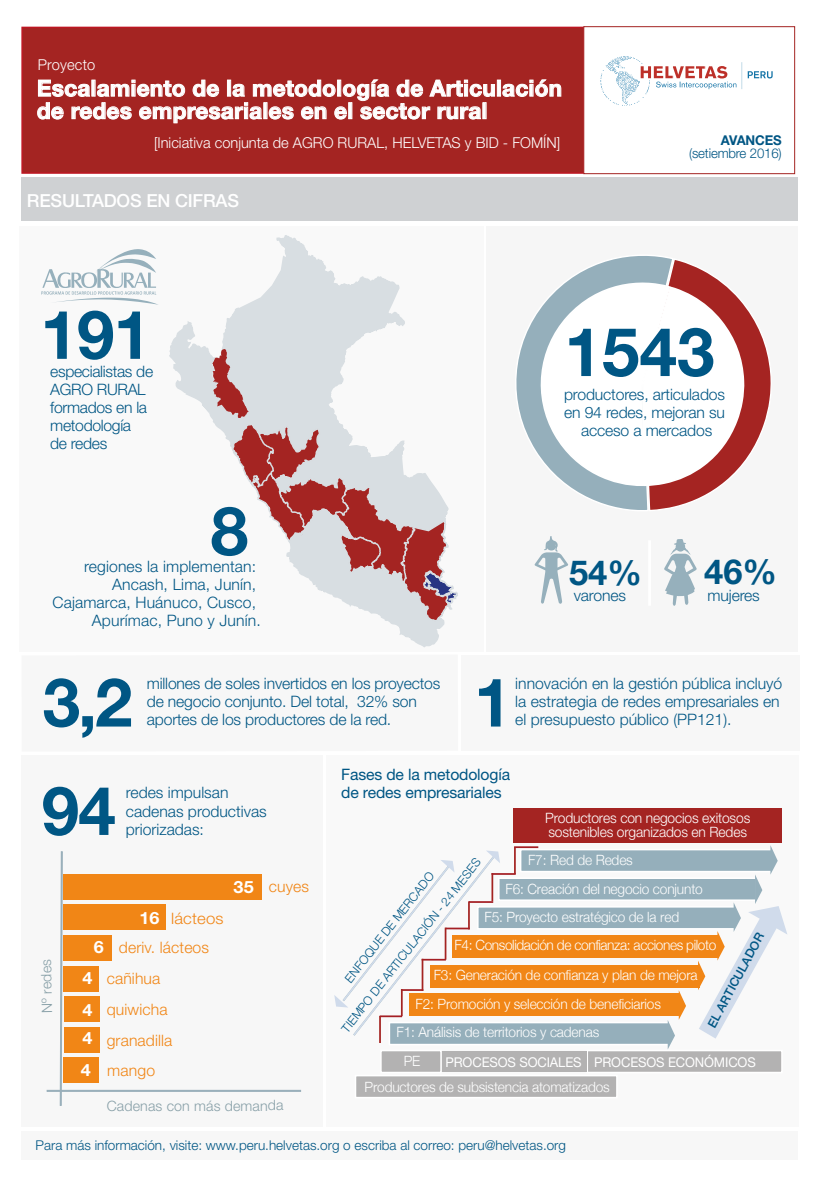
<style>
.page{position:relative;width:821px;height:1183px;background:#fff}
.page>*{position:absolute;margin:0;border:0;box-sizing:border-box;transform-origin:0 0}
.t1{font:700 67.5px "Helvetica Neue LT Std";letter-spacing:-.005em;color:#005684}
.t2{font:700 34.5px "Helvetica Neue LT Std";color:#005684}
.t3{font:700 22.5px/22.5px "Helvetica Neue LT Std";letter-spacing:.015em;color:#fff}
.t4{font:500 18px "Helvetica Neue LT Std";letter-spacing:-.01em;color:#fff}
.t5{font:700 16.95px/32.2px "Helvetica Neue LT Std";color:#fff;scale:1.06 1}
.t6{font:300 15.75px/18px "Helvetica Neue LT Std";letter-spacing:-.01em;color:#005684}
.t7{font:300 15.75px/18px "Helvetica Neue LT Std";letter-spacing:.01em;color:#005684;text-align:right}
.t8{font:15.75px/18px "Helvetica Neue LT Std";letter-spacing:-.01em;color:#005684}
.t9{font:300 15.75px/30.8px "Helvetica Neue LT Std";letter-spacing:.01em;color:#f18616}
.t10{font:300 15.75px/29.2px "Helvetica Neue LT Std";letter-spacing:.01em;color:#f18616;scale:1.06 1}
.t11{font:300 15px "Helvetica Neue LT Std";color:#fff}
.t12{font:300 14.25px/14.4px "Helvetica Neue LT Std";letter-spacing:-.01em;color:#fff}
.t13{font:300 14.25px "Helvetica Neue LT Std";letter-spacing:.005em;color:#88a0a8}
.t14{font:300 14.1px/28.5px "Helvetica Neue";letter-spacing:-.01em;color:#fff}
.t15{font:300 14.1px "Helvetica Neue";letter-spacing:-.03em;color:#fff}
.t16{font:300 13.5px "Helvetica Neue LT Std";color:#005684}
.t17{font:13.5px "Helvetica Neue LT Std";letter-spacing:-.01em;color:#fff}
.t18{font:700 13.5px "Helvetica Neue LT Std";letter-spacing:-.01em;color:#005684}
.t19{font:300 12px "Helvetica Neue";color:#005684}
.t20{font:500 12px "Helvetica Neue";color:#005684}
</style>
<div class="page">
<div style="left:21px;top:755px;width:301px;height:371px;background:#f7f7f7"></div>
<div style="left:326px;top:754px;width:473px;height:372px;background:#f9f9f9"></div>
<div style="left:19px;top:226px;width:464px;height:425px;background:#f9f9f9"></div>
<div style="left:486px;top:226px;width:312px;height:425px;background:#f6f6f6"></div>
<div style="left:21px;top:27px;width:564px;height:147px;background:#a42422;border:1px solid #be1622"></div>
<div style="left:497px;top:80px;width:4px;height:16px;border:1px solid #fff"></div>
<svg style="left:502px;top:79px;width:59px;height:18px"></svg>
<svg style="left:37px;top:79px;width:458px;height:44px"></svg>
<div style="left:21px;top:177px;width:776px;height:44px;background:#cfd1d3"></div>
<svg style="left:516px;top:256px;width:142px;height:185px"></svg>
<svg style="left:531px;top:279px;width:110px;height:793px"></svg>
<svg style="left:533px;top:257px;width:238px;height:255px"></svg>
<svg style="left:641px;top:275px;width:104px;height:774px"></svg>
<svg style="left:534px;top:535px;width:34px;height:68px"></svg>
<svg style="left:664px;top:539px;width:33px;height:66px"></svg>
<svg style="left:41px;top:235px;width:417px;height:412px"></svg>
<hr style="left:648px;top:540px;width:3px;height:65px;background:#fff">
<div style="left:584px;top:27px;width:211px;height:147px;background:#fff;border:1px solid #a42422"></div>
<svg style="left:600px;top:56px;width:172px;height:50px"></svg>
<div style="left:63px;top:874px;width:199px;height:25px;background:#f18616"></div>
<div style="left:63px;top:903px;width:103px;height:25px;background:#f18616"></div>
<div style="left:63px;top:934px;width:49px;height:26px;background:#f18616"></div>
<div style="left:63px;top:965px;width:36px;height:25px;background:#f18616"></div>
<div style="left:63px;top:1056px;width:36px;height:25px;background:#f18616"></div>
<div style="left:64px;top:1027px;width:35px;height:25px;background:#f18616"></div>
<div style="left:64px;top:996px;width:35px;height:25px;background:#f18616"></div>
<div style="left:47px;top:1089px;width:254px;height:2px;background:#95afbb;border:1px solid #9ab0bb"></div>
<svg style="left:59px;top:851px;width:4px;height:254px"></svg>
<div style="left:513px;top:808px;width:269px;height:34px;background:#a42422"></div>
<div style="left:520px;top:848px;width:253px;height:24px;background:#95afbb;border:2px solid #fff"></div>
<div style="left:452px;top:935px;width:266px;height:22px;background:#f18616"></div>
<div style="left:430px;top:965px;width:269px;height:22px;background:#f18616"></div>
<div style="left:477px;top:905px;width:259px;height:24px;background:#95afbb;border:2px solid #fff"></div>
<div style="left:498px;top:877px;width:259px;height:23px;background:#95afbb;border:2px solid #fff"></div>
<div style="left:409px;top:993px;width:271px;height:22px;background:#f18616"></div>
<div style="left:388px;top:1021px;width:282px;height:24px;background:#95afbb;border:2px solid #fff"></div>
<div style="left:355px;top:1074px;width:263px;height:24px;background:#b3b2b2;border:2px solid #fff"></div>
<div style="left:586px;top:1049px;width:197px;height:24px;background:#b3b2b2;border:2px solid #fff"></div>
<div style="left:440px;top:1051px;width:147px;height:20px;background:#b3b2b2"></div>
<div style="left:380px;top:1049px;width:62px;height:24px;background:#b3b2b2;border:2px solid #fff"></div>
<svg style="left:668px;top:990px;width:18px;height:59px"></svg>
<svg style="left:698px;top:844px;width:89px;height:194px"></svg>
<hr style="left:514px;top:847px;width:2px;height:26px;background:#a42422">
<hr style="left:491px;top:872px;width:25px;height:2px;background:#a41f24">
<svg style="left:514px;top:846px;width:24px;height:1px"></svg>
<hr style="left:379px;top:1015px;width:2px;height:27px;background:#a42422">
<svg style="left:334px;top:850px;width:166px;height:185px"></svg>
<div style="left:21px;top:1130px;width:776px;height:28px;background:#f7f7f7"></div>
<div style="left:461px;top:655px;width:338px;height:95px;background:#f7f7f7"></div>
<p class="t11" style="left:38px;top:55px;width:59px">Proyecto</p>
<h3 class="t3" style="left:37px;top:76px;width:526px">Escalamiento de la metodología de Articulación de redes empresariales en el sector rural</h3>
<p class="t11" style="left:154px;top:133px;width:408px">[Iniciativa conjunta de AGRO RURAL, HELVETAS y BID - FOMÍN]</p>
<p class="t18" style="left:721px;top:132px;width:62px">AVANCES</p>
<p class="t16" style="left:689px;top:145px;width:94px">(setiembre 2016)</p>
<p class="t4" style="left:27px;top:190px;width:213px">RESULTADOS EN CIFRAS</p>
<h1 class="t1" style="left:40px;top:293px;width:112px">191</h1>
<p class="t6" style="left:50px;top:362px;width:104px">especialistas de<br>AGRO RURAL formados en la metodología<br>de redes</p>
<h1 class="t1" style="left:211px;top:489px;width:39px">8</h1>
<p class="t7" style="left:52px;top:575px;width:210px">Ancash, Lima, Junín,<br>Cajamarca, Huánuco, Cusco,<br>Apurímac, Puno y Junín.</p>
<p class="t7" style="left:84px;top:557px;width:174px">regiones la implementan:</p>
<h1 class="t1" style="left:564px;top:310px;width:152px">1543</h1>
<p class="t6" style="left:564px;top:385px;width:162px;text-align:center">productores, articulados en 94 redes, mejoran su acceso a mercados</p>
<h2 class="t2" style="left:704px;top:550px;width:74px">46%</h2>
<h2 class="t2" style="left:569px;top:551px;width:74px">54%</h2>
<p class="t6" style="left:574px;top:585px;width:54px">varones</p>
<p class="t6" style="left:707px;top:585px;width:54px">mujeres</p>
<h1 class="t1" style="left:43px;top:660px;width:91px">3,2</h1>
<p class="t6" style="left:515px;top:673px;width:268px">innovación en la gestión pública incluyó la estrategia de redes empresariales en</p>
<p class="t6" style="left:147px;top:673px;width:295px">millones de soles invertidos en los proyectos de negocio conjunto. Del total, 32% son aportes de los productores de la red.</p>
<h1 class="t1" style="left:474px;top:660px;width:39px">1</h1>
<p class="t6" style="left:515px;top:709px;width:218px">el presupuesto público (PP121).</p>
<h1 class="t1" style="left:42px;top:769px;width:76px">94</h1>
<p class="t6" style="left:126px;top:783px;width:142px">redes impulsan cadenas productivas priorizadas:</p>
<p class="t13" style="left:38px;top:1012px;width:55px;rotate:-91deg">Nº redes</p>
<p class="t5" style="left:139px;top:901px;width:21px">16</p>
<p class="t10" style="left:119px;top:903px;width:100px;text-indent:52px">lácteos deriv. lácteos</p>
<p class="t9" style="left:107px;top:962px;width:67px">cañihua quiwicha granadilla mango</p>
<p class="t5" style="left:94px;top:930px;width:11px">6</p>
<p class="t5" style="left:82px;top:961px;width:11px">4<br>4</p>
<p class="t5" style="left:81px;top:1021px;width:12px;line-height:31.5px">4<br>4</p>
<p class="t5" style="left:233px;top:870px;width:21px">35</p>
<p class="t9" style="left:269px;top:870px;width:42px">cuyes</p>
<p class="t13" style="left:107px;top:1096px;width:178px">Cadenas con más demanda</p>
<p class="t8" style="left:341px;top:765px;width:170px">Fases de la metodología de redes empresariales</p>
<p class="t12" style="left:545px;top:809px;width:207px">Productores con negocios exitosos sostenibles organizados en Redes</p>
<p class="t14" style="left:528px;top:844px;width:106px">F7: Red de Redes</p>
<p class="t19" style="left:337px;top:1024px;width:219px;rotate:-52deg">TIEMPO DE ARTICULACIÓN - 24 MESES</p>
<p class="t19" style="left:340px;top:974px;width:138px;rotate:-52deg">ENFOQUE DE MERCADO</p>
<p class="t14" style="left:505px;top:873px;width:199px">F6: Creación del negocio conjunto</p>
<p class="t14" style="left:484px;top:901px;width:196px">F5: Proyecto estratégico de la red</p>
<p class="t20" style="left:702px;top:1022px;width:107px;rotate:-62deg">EL ARTICULADOR</p>
<p class="t15" style="left:454px;top:933px;width:263px">F4: Consolidación de confianza: acciones piloto</p>
<p class="t14" style="left:434px;top:959px;width:265px">F3: Generación de confianza y plan de mejora</p>
<p class="t14" style="left:415px;top:988px;width:247px">F2: Promoción y selección de beneficiarios</p>
<p class="t14" style="left:404px;top:1016px;width:197px;text-indent:-7px">F1: Análisis de territorios y cadenas<br>PE</p>
<p class="t17" style="left:445px;top:1054px;width:312px">PROCESOS SOCIALES PROCESOS ECONÓMICOS</p>
<p class="t14" style="left:364px;top:1070px;width:247px">Productores de subsistencia atomatizados</p>
<p class="t16" style="left:36px;top:1136px;width:532px">Para más información, visite: www.peru.helvetas.org o escriba al correo: peru@helvetas.org</p>
</div>
